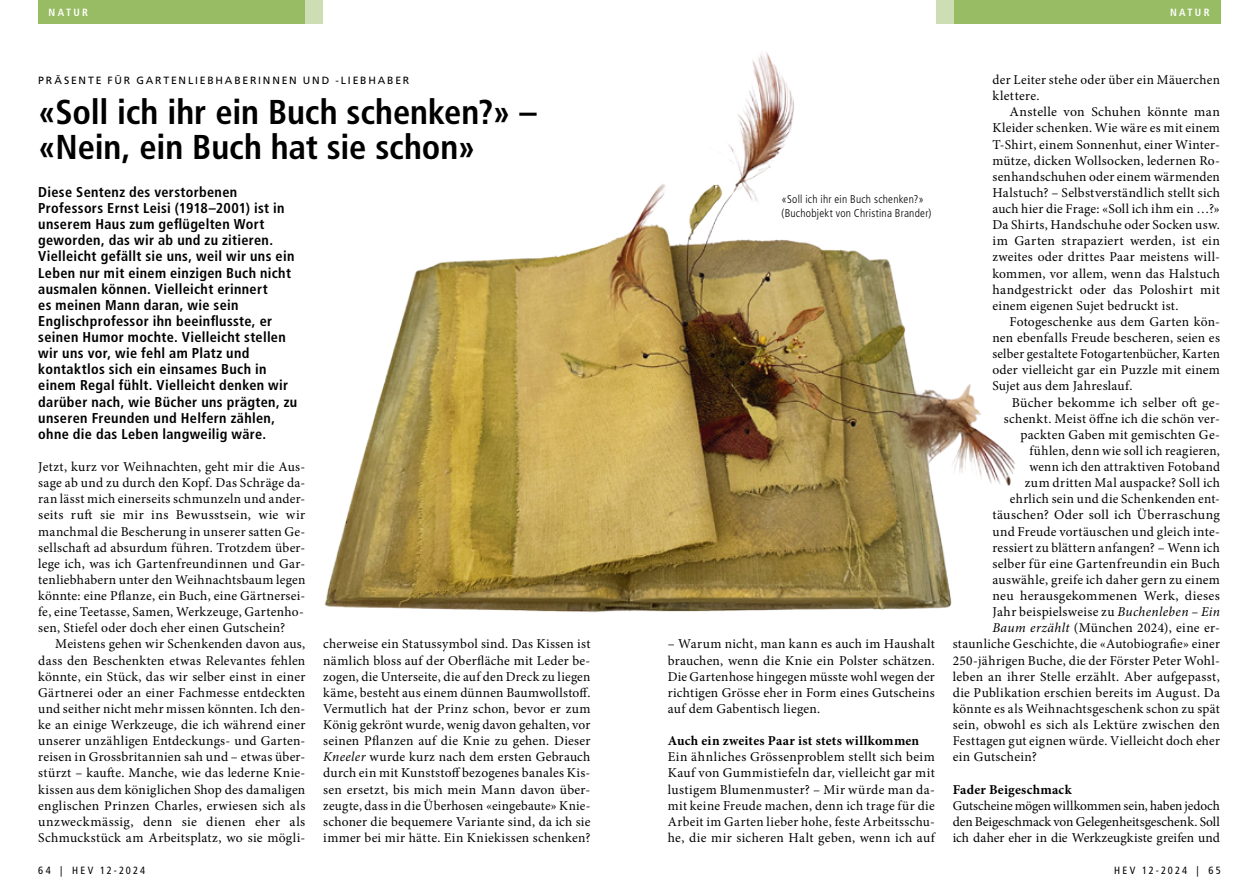
<style>
.page{position:relative;width:1259px;height:893px;background:#fff}
.page>*{position:absolute;margin:0;border:0;box-sizing:border-box;transform-origin:0 0}
.t1{font:700 condensed 34.5px/35.2px "Frutiger LT Std";letter-spacing:-.005em;color:#000}
.t2{font:700 condensed 14.25px/16.2px "Frutiger LT Std";letter-spacing:.025em;color:#000}
.t3{font:13.5px/16px "Minion Pro";letter-spacing:.02em;color:#000;text-align:justify}
.t4{font:13.5px/16px "Minion Pro";letter-spacing:-.005em;color:#000}
.t5{font:300 condensed 11.25px/14.2px "Frutiger LT Std";letter-spacing:.02em;color:#000}
.t6{font:10.5px "Frutiger LT Std";letter-spacing:.17em;color:#000}
.t7{font:condensed 10.5px "Frutiger LT Std";letter-spacing:.21em;color:#000}
.t8{font:700 condensed 10.5px "Frutiger LT Std";letter-spacing:.22em;color:#fff}
.s1{font-style:italic}
.s2{font-weight:700}
</style>
<div class="page">
<div style="left:953px;top:0;width:267px;height:23px;background:#98bc63"></div>
<div style="left:936px;top:0;width:17px;height:23px;background:#cddeb4"></div>
<img style="left:324px;top:52px;width:691px;height:561px">
<div style="left:777px;top:190px;width:158px;height:31px;background:#fff"></div>
<div style="left:38px;top:0;width:267px;height:23px;background:#98bc63"></div>
<div style="left:305px;top:0;width:17px;height:23px;background:#cddeb4"></div>
<svg style="left:324px;top:191px;width:305px;height:271px"></svg>
<p class="t8" style="left:48px;top:6px;width:39px">RECHT</p>
<p class="t8" style="left:48px;top:6px;width:41px">NATUR</p>
<p class="t6" style="left:38px;top:75px;width:372px">PRÄSENTE FÜR GARTENLIEBHABERINNEN UND -LIEBHABER</p>
<p class="t1" style="left:38px;top:94px;width:500px">«Soll ich ihr ein Buch schenken?» – «Nein, ein Buch hat sie schon»</p>
<p class="t2" style="left:38px;top:184px;width:260px">Diese Sentenz des verstorbenen Professors Ernst Leisi (1918–2001) ist in unserem Haus zum geflügelten Wort geworden, das wir ab und zu zitieren.<br>Vielleicht gefällt sie uns, weil wir uns ein Leben nur mit einem einzigen Buch nicht ausmalen können. Vielleicht erinnert<br>es meinen Mann daran, wie sein Englischprofessor ihn beeinflusste, er seinen Humor mochte. Vielleicht stellen wir uns vor, wie fehl am Platz und kontaktlos sich ein einsames Buch in einem Regal fühlt. Vielleicht denken wir darüber nach, wie Bücher uns prägten, zu unseren Freunden und Helfern zählen, ohne die das Leben langweilig wäre.</p>
<p class="t3" style="left:38px;top:459px;width:269px">Jetzt, kurz vor Weihnachten, geht mir die Aus-</p>
<p class="t3" style="left:38px;top:475px;width:269px">sage ab und zu durch den Kopf. Das Schräge da-</p>
<p class="t3" style="left:38px;top:491px;width:268px">ran lässt mich einerseits schmunzeln und ander-</p>
<p class="t3" style="left:38px;top:507px;width:269px">seits ruft sie mir ins Bewusstsein, wie wir</p>
<p class="t3" style="left:38px;top:523px;width:268px">manchmal die Bescherung in unserer satten Ge-</p>
<p class="t3" style="left:38px;top:539px;width:269px">sellschaft ad absurdum führen. Trotzdem über-</p>
<p class="t3" style="left:38px;top:555px;width:269px">lege ich, was ich Gartenfreundinnen und Gar-</p>
<p class="t3" style="left:38px;top:572px;width:269px">tenliebhabern unter den Weihnachtsbaum legen</p>
<p class="t3" style="left:38px;top:588px;width:269px">könnte: eine Pflanze, ein Buch, eine Gärtnersei-</p>
<p class="t3" style="left:38px;top:604px;width:267px">fe, eine Teetasse, Samen, Werkzeuge, Gartenho-</p>
<p class="t3" style="left:38px;top:620px;width:248px">sen, Stiefel oder doch eher einen Gutschein?</p>
<p class="t3" style="left:55px;top:636px;width:252px">Meistens gehen wir Schenkenden davon aus,</p>
<p class="t3" style="left:38px;top:652px;width:269px">dass den Beschenkten etwas Relevantes fehlen</p>
<p class="t3" style="left:38px;top:668px;width:269px">könnte, ein Stück, das wir selber einst in einer</p>
<p class="t3" style="left:38px;top:684px;width:269px">Gärtnerei oder an einer Fachmesse entdeckten</p>
<p class="t3" style="left:38px;top:701px;width:268px">und seither nicht mehr missen könnten. Ich den-</p>
<p class="t3" style="left:38px;top:717px;width:269px">ke an einige Werkzeuge, die ich während einer</p>
<p class="t3" style="left:38px;top:733px;width:269px">unserer unzähligen Entdeckungs- und Garten-</p>
<p class="t3" style="left:38px;top:749px;width:269px">reisen in Grossbritannien sah und – etwas über-</p>
<p class="t3" style="left:38px;top:765px;width:269px">stürzt – kaufte. Manche, wie das lederne Knie-</p>
<p class="t3" style="left:38px;top:781px;width:268px">kissen aus dem königlichen Shop des damaligen</p>
<p class="t3" style="left:38px;top:797px;width:269px">englischen Prinzen Charles, erwiesen sich als</p>
<p class="t3" style="left:38px;top:813px;width:268px">unzweckmässig, denn sie dienen eher als</p>
<p class="t3" style="left:38px;top:830px;width:268px">Schmuckstück am Arbeitsplatz, wo sie mögli-</p>
<p class="t7" style="left:38px;top:864px;width:108px">64 | HEV 12-2024</p>
<p class="t3" style="left:323px;top:636px;width:269px">cherweise ein Statussymbol sind. Das Kissen ist nämlich bloss auf der Oberfläche mit Leder be&shy;zogen, die Unterseite, die auf den Dreck zu liegen käme, besteht aus einem dünnen Baumwollstoff.<br>Vermutlich hat der Prinz schon, bevor er zum König gekrönt wurde, wenig davon gehalten, vor seinen Pflanzen auf die Knie zu gehen. Dieser <span class="s1">Kneeler</span> wurde kurz nach dem ersten Gebrauch durch ein mit Kunststoff bezogenes banales Kis&shy;sen ersetzt, bis mich mein Mann davon über&shy;zeugte, dass in die Überhosen «eingebaute» Knie&shy;schoner die bequemere Variante sind, da ich sie immer bei mir hätte. Ein Kniekissen schenken?</p>
<p class="t8" style="left:1172px;top:6px;width:39px">RECHT</p>
<p class="t8" style="left:1170px;top:6px;width:41px">NATUR</p>
<p class="t5" style="left:781px;top:192px;width:151px">«Soll ich ihr ein Buch schenken?» (Buchobjekt von Christina Brander)</p>
<p class="t3" style="left:668px;top:636px;width:269px">– Warum nicht, man kann es auch im Haushalt brauchen, wenn die Knie ein Polster schätzen.<br>Die Gartenhose hingegen müsste wohl wegen der richtigen Grösse eher in Form eines Gutscheins auf dem Gabentisch liegen.</p>
<p class="t3" style="left:668px;top:733px;width:269px;text-align:left"><span class="s2">Auch ein zweites Paar ist stets willkommen </span>Ein ähnliches Grössenproblem stellt sich beim Kauf von Gummistiefeln dar, vielleicht gar mit lustigem Blumenmuster? – Mir würde man da&shy;mit keine Freude machen, denn ich trage für die Arbeit im Garten lieber hohe, feste Arbeitsschu&shy;he, die mir sicheren Halt geben, wenn ich auf</p>
<p class="t3" style="left:992px;top:72px;width:229px">der Leiter stehe oder über ein Mäuerchen</p>
<p class="t3" style="left:992px;top:88px;width:49px">klettere.</p>
<p class="t3" style="left:1009px;top:104px;width:212px">Anstelle von Schuhen könnte man</p>
<p class="t3" style="left:992px;top:120px;width:229px">Kleider schenken. Wie wäre es mit einem</p>
<p class="t3" style="left:992px;top:136px;width:229px">T-Shirt, einem Sonnenhut, einer Winter-</p>
<p class="t3" style="left:992px;top:152px;width:229px">mütze, dicken Wollsocken, ledernen Ro-</p>
<p class="t3" style="left:992px;top:168px;width:229px">senhandschuhen oder einem wärmenden</p>
<p class="t3" style="left:992px;top:185px;width:229px">Halstuch? – Selbstverständlich stellt sich</p>
<p class="t3" style="left:992px;top:201px;width:229px">auch hier die Frage: «Soll ich ihm ein …?»</p>
<p class="t3" style="left:992px;top:217px;width:229px">Da Shirts, Handschuhe oder Socken usw.</p>
<p class="t3" style="left:992px;top:233px;width:229px">im Garten strapaziert werden, ist ein</p>
<p class="t3" style="left:992px;top:249px;width:229px">zweites oder drittes Paar meistens will-</p>
<p class="t3" style="left:992px;top:265px;width:229px">kommen, vor allem, wenn das Halstuch</p>
<p class="t3" style="left:992px;top:281px;width:229px">handgestrickt oder das Poloshirt mit</p>
<p class="t3" style="left:992px;top:297px;width:188px">einem eigenen Sujet bedruckt ist.</p>
<p class="t3" style="left:1009px;top:314px;width:212px">Fotogeschenke aus dem Garten kön-</p>
<p class="t3" style="left:992px;top:330px;width:229px">nen ebenfalls Freude bescheren, seien es</p>
<p class="t3" style="left:992px;top:346px;width:229px">selber gestaltete Fotogartenbücher, Karten</p>
<p class="t3" style="left:992px;top:362px;width:229px">oder vielleicht gar ein Puzzle mit einem</p>
<p class="t3" style="left:992px;top:378px;width:142px">Sujet aus dem Jahreslauf.</p>
<p class="t3" style="left:1012px;top:394px;width:209px">Bücher bekomme ich selber oft ge-</p>
<p class="t3" style="left:1004px;top:410px;width:217px">schenkt. Meist öffne ich die schön ver-</p>
<p class="t3" style="left:1020px;top:426px;width:201px">packten Gaben mit gemischten Ge-</p>
<p class="t3" style="left:1029px;top:443px;width:192px">fühlen, denn wie soll ich reagieren,</p>
<p class="t3" style="left:1029px;top:459px;width:192px">wenn ich den attraktiven Fotoband</p>
<p class="t3" style="left:1025px;top:475px;width:197px">zum dritten Mal auspacke? Soll ich</p>
<p class="t3" style="left:1010px;top:491px;width:211px">ehrlich sein und die Schenkenden ent-</p>
<p class="t3" style="left:992px;top:507px;width:229px">täuschen? Oder soll ich Überraschung</p>
<p class="t3" style="left:992px;top:523px;width:229px">und Freude vortäuschen und gleich inte-</p>
<p class="t3" style="left:992px;top:539px;width:229px">ressiert zu blättern anfangen? – Wenn ich</p>
<p class="t3" style="left:992px;top:555px;width:229px">selber für eine Gartenfreundin ein Buch</p>
<p class="t3" style="left:992px;top:572px;width:229px">auswähle, greife ich daher gern zu einem</p>
<p class="t3" style="left:992px;top:588px;width:229px">neu herausgekommenen Werk, dieses</p>
<p class="t3" style="left:992px;top:604px;width:229px">Jahr beispielsweise zu <span class="s1">Buchenleben – Ein</span></p>
<p class="t3" style="left:992px;top:620px;width:229px"><span class="s1">Baum erzählt</span> (München 2024), eine er-</p>
<p class="t3" style="left:952px;top:636px;width:269px">staunliche Geschichte, die «Autobiografie» einer</p>
<p class="t3" style="left:952px;top:652px;width:269px">250-jährigen Buche, die der Förster Peter Wohl-</p>
<p class="t3" style="left:952px;top:668px;width:269px">leben an ihrer Stelle erzählt. Aber aufgepasst,</p>
<p class="t3" style="left:952px;top:684px;width:269px">die Publikation erschien bereits im August. Da</p>
<p class="t3" style="left:952px;top:701px;width:269px">könnte es als Weihnachtsgeschenk schon zu spät</p>
<p class="t3" style="left:952px;top:717px;width:269px">sein, obwohl es sich als Lektüre zwischen den</p>
<p class="t3" style="left:952px;top:733px;width:269px">Festtagen gut eignen würde. Vielleicht doch eher</p>
<p class="t3" style="left:952px;top:749px;width:86px">ein Gutschein?</p>
<p class="t4" style="left:952px;top:781px;width:269px"><span class="s2">Fader Beigeschmack<br></span>Gutscheine mögen willkommen sein, haben jedoch den Beigeschmack von Gelegenheitsgeschenk. Soll ich daher eher in die Werkzeugkiste greifen und</p>
<p class="t7" style="left:1114px;top:864px;width:108px">HEV 12-2024 | 65</p>
</div>
